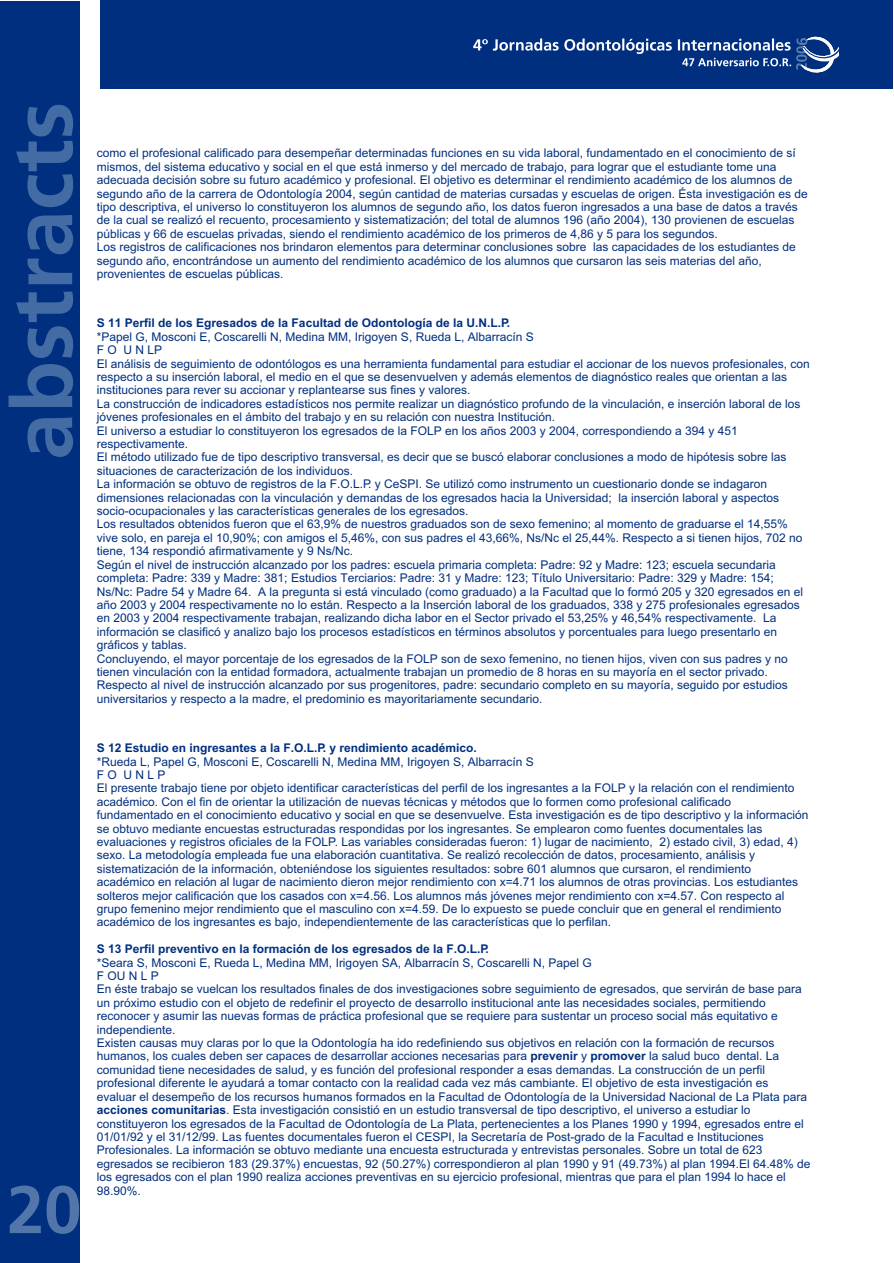
<style>
.page{position:relative;width:894px;height:1263px;background:#fff}
.page>*{position:absolute;margin:0;border:0;box-sizing:border-box;transform-origin:0 0}
.t1{font:700 84.75px "Frutiger 65";color:#436ba4}
.t2{font:700 66.9px "Frutiger 65";color:#5376aa}
.t3{font:12px/13.4px "Arial";color:#002f80}
.t4{font:700 12px "Arial";color:#002f80}
.s1{font-weight:700}
</style>
<div class="page">
<div style="left:101px;top:0;width:792px;height:89px;background:#002f80"></div>
<div style="left:0;top:1px;width:80px;height:1262px;background:#002f80"></div>
<svg style="left:473px;top:36px;width:366px;height:37px"></svg>
<h1 class="t1" style="left:9px;top:460px;width:360px;rotate:-90deg">abstracts</h1>
<h2 class="t2" style="left:7px;top:1183px;width:76px">20</h2>
<p class="t3" style="left:97px;top:148px;width:713px">como el profesional calificado para desempeñar determinadas funciones en su vida laboral, fundamentado en el conocimiento de sí mismos, del sistema educativo y social en el que está inmerso y del mercado de trabajo, para lograr que el estudiante tome una adecuada decisión sobre su futuro académico y profesional. El objetivo es determinar el rendimiento académico de los alumnos de segundo año de la carrera de Odontología 2004, según cantidad de materias cursadas y escuelas de origen. Ésta investigación es de tipo descriptiva, el universo lo constituyeron los alumnos de segundo año, los datos fueron ingresados a una base de datos a través de la cual se realizó el recuento, procesamiento y sistematización; del total de alumnos 196 (año 2004), 130 provienen de escuelas públicas y 66 de escuelas privadas, siendo el rendimiento académico de los primeros de 4,86 y 5 para los segundos.<br>Los registros de calificaciones nos brindaron elementos para determinar conclusiones sobre las capacidades de los estudiantes de segundo año, encontrándose un aumento del rendimiento académico de los alumnos que cursaron las seis materias del año, provenientes de escuelas públicas.</p>
<p class="t4" style="left:97px;top:319px;width:415px">S 11 Perfil de los Egresados de la Facultad de Odontología de la U.N.L.P.</p>
<p class="t3" style="left:97px;top:331px;width:715px">*Papel G, Mosconi E, Coscarelli N, Medina MM, Irigoyen S, Rueda L, Albarracín S<br>F O U N LP<br>El análisis de seguimiento de odontólogos es una herramienta fundamental para estudiar el accionar de los nuevos profesionales, con respecto a su inserción laboral, el medio en el que se desenvuelven y además elementos de diagnóstico reales que orientan a las instituciones para rever su accionar y replantearse sus fines y valores.<br>La construcción de indicadores estadísticos nos permite realizar un diagnóstico profundo de la vinculación, e inserción laboral de los jóvenes profesionales en el ámbito del trabajo y en su relación con nuestra Institución.<br>El universo a estudiar lo constituyeron los egresados de la FOLP en los años 2003 y 2004, correspondiendo a 394 y 451 respectivamente.<br>El método utilizado fue de tipo descriptivo transversal, es decir que se buscó elaborar conclusiones a modo de hipótesis sobre las situaciones de caracterización de los individuos.<br>La información se obtuvo de registros de la F.O.L.P. y CeSPI. Se utilizó como instrumento un cuestionario donde se indagaron dimensiones relacionadas con la vinculación y demandas de los egresados hacia la Universidad; la inserción laboral y aspectos socio-ocupacionales y las características generales de los egresados.<br>Los resultados obtenidos fueron que el 63,9% de nuestros graduados son de sexo femenino; al momento de graduarse el 14,55% vive solo, en pareja el 10,90%; con amigos el 5,46%, con sus padres el 43,66%, Ns/Nc el 25,44%. Respecto a si tienen hijos, 702 no tiene, 134 respondió afirmativamente y 9 Ns/Nc.<br>Según el nivel de instrucción alcanzado por los padres: escuela primaria completa: Padre: 92 y Madre: 123; escuela secundaria completa: Padre: 339 y Madre: 381; Estudios Terciarios: Padre: 31 y Madre: 123; Título Universitario: Padre: 329 y Madre: 154; Ns/Nc: Padre 54 y Madre 64. A la pregunta si está vinculado (como graduado) a la Facultad que lo formó 205 y 320 egresados en el año 2003 y 2004 respectivamente no lo están. Respecto a la Inserción laboral de los graduados, 338 y 275 profesionales egresados en 2003 y 2004 respectivamente trabajan, realizando dicha labor en el Sector privado el 53,25% y 46,54% respectivamente. La información se clasificó y analizo bajo los procesos estadísticos en términos absolutos y porcentuales para luego presentarlo en gráficos y tablas.<br>Concluyendo, el mayor porcentaje de los egresados de la FOLP son de sexo femenino, no tienen hijos, viven con sus padres y no tienen vinculación con la entidad formadora, actualmente trabajan un promedio de 8 horas en su mayoría en el sector privado.<br>Respecto al nivel de instrucción alcanzado por sus progenitores, padre: secundario completo en su mayoría, seguido por estudios universitarios y respecto a la madre, el predominio es mayoritariamente secundario.</p>
<p class="t4" style="left:97px;top:743px;width:381px">S 12 Estudio en ingresantes a la F.O.L.P. y rendimiento académico.</p>
<p class="t3" style="left:97px;top:756px;width:713px">*Rueda L, Papel G, Mosconi E, Coscarelli N, Medina MM, Irigoyen S, Albarracín S<br>F O U N L P<br>El presente trabajo tiene por objeto identificar características del perfil de los ingresantes a la FOLP y la relación con el rendimiento académico. Con el fin de orientar la utilización de nuevas técnicas y métodos que lo formen como profesional calificado fundamentado en el conocimiento educativo y social en que se desenvuelve. Esta investigación es de tipo descriptivo y la información se obtuvo mediante encuestas estructuradas respondidas por los ingresantes. Se emplearon como fuentes documentales las evaluaciones y registros oficiales de la FOLP. Las variables consideradas fueron: 1) lugar de nacimiento, 2) estado civil, 3) edad, 4) sexo. La metodología empleada fue una elaboración cuantitativa. Se realizó recolección de datos, procesamiento, análisis y sistematización de la información, obteniéndose los siguientes resultados: sobre 601 alumnos que cursaron, el rendimiento académico en relación al lugar de nacimiento dieron mejor rendimiento con x=4.71 los alumnos de otras provincias. Los estudiantes solteros mejor calificación que los casados con x=4.56. Los alumnos más jóvenes mejor rendimiento con x=4.57. Con respecto al grupo femenino mejor rendimiento que el masculino con x=4.59. De lo expuesto se puede concluir que en general el rendimiento académico de los ingresantes es bajo, independientemente de las características que lo perfilan.</p>
<p class="t4" style="left:97px;top:945px;width:393px">S 13 Perfil preventivo en la formación de los egresados de la F.O.L.P.</p>
<p class="t3" style="left:97px;top:957px;width:715px">*Seara S, Mosconi E, Rueda L, Medina MM, Irigoyen SA, Albarracín S, Coscarelli N, Papel G<br>F OU N L P<br>En éste trabajo se vuelcan los resultados finales de dos investigaciones sobre seguimiento de egresados, que servirán de base para un próximo estudio con el objeto de redefinir el proyecto de desarrollo institucional ante las necesidades sociales, permitiendo reconocer y asumir las nuevas formas de práctica profesional que se requiere para sustentar un proceso social más equitativo e independiente.<br>Existen causas muy claras por lo que la Odontología ha ido redefiniendo sus objetivos en relación con la formación de recursos humanos, los cuales deben ser capaces de desarrollar acciones necesarias para <span class="s1">prevenir</span> y <span class="s1">promover</span> la salud buco dental. La comunidad tiene necesidades de salud, y es función del profesional responder a esas demandas. La construcción de un perfil profesional diferente le ayudará a tomar contacto con la realidad cada vez más cambiante. El objetivo de esta investigación es evaluar el desempeño de los recursos humanos formados en la Facultad de Odontología de la Universidad Nacional de La Plata para <span class="s1">acciones comunitarias</span>. Esta investigación consistió en un estudio transversal de tipo descriptivo, el universo a estudiar lo constituyeron los egresados de la Facultad de Odontología de La Plata, pertenecientes a los Planes 1990 y 1994, egresados entre el 01/01/92 y el 31/12/99. Las fuentes documentales fueron el CESPI, la Secretaría de Post-grado de la Facultad e Instituciones Profesionales. La información se obtuvo mediante una encuesta estructurada y entrevistas personales. Sobre un total de 623 egresados se recibieron 183 (29.37%) encuestas, 92 (50.27%) correspondieron al plan 1990 y 91 (49.73%) al plan 1994.El 64.48% de los egresados con el plan 1990 realiza acciones preventivas en su ejercicio profesional, mientras que para el plan 1994 lo hace el 98.90%.</p>
</div>
